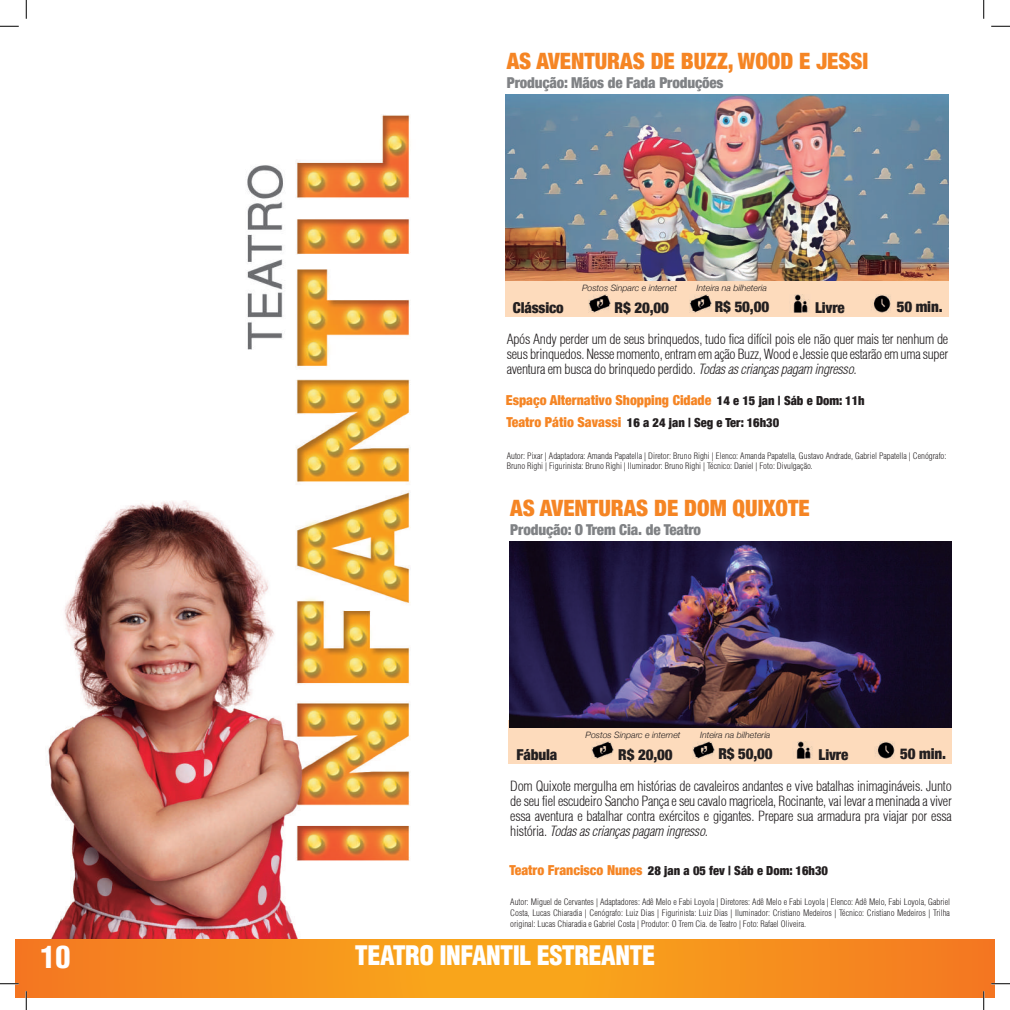
<style>
.page{position:relative;width:1010px;height:1010px;background:#fff}
.page>*{position:absolute;margin:0;border:0;box-sizing:border-box;transform-origin:0 0}
.t1{font:900 condensed 30px "Helvetica";color:#fff}
.t2{font:900 condensed 26.25px "Helvetica";letter-spacing:-.02em;color:#fff}
.t3{font:900 condensed 22.5px "Helvetica Neue";color:#f58524}
.t4{font:900 condensed 15px "Helvetica Neue";letter-spacing:-.01em;color:#231f20}
.t5{font:900 condensed 15px "Helvetica Neue";letter-spacing:-.01em;color:#808285}
.t6{font:300 condensed 13.75px/15px "Helvetica";letter-spacing:-.02em;color:#231f20;text-align:justify}
.t7{font:900 condensed 13.75px "Helvetica Neue";color:#f58524}
.t8{font:900 condensed 12.5px "Helvetica Neue";color:#231f20}
.t9{font:300 condensed 8.75px/10.6px "Helvetica";color:#231f20}
.t10{font:italic 300 8.75px "Helvetica Neue";color:#231f20}
.s1{font-style:italic}
.s2{font-size:12.5px;color:#231f20}
.s3{font-size:13.75px;color:#f58524}
</style>
<div class="page">
<img style="left:47px;top:114px;width:364px;height:825px">
<svg style="left:16px;top:939px;width:978px;height:58px;background:#f6901d"></svg>
<div style="left:505px;top:273px;width:443px;height:43px;background:#fddbbc"></div>
<img style="left:505px;top:95px;width:443px;height:185px">
<img style="left:793px;top:294px;width:17px;height:18px">
<img style="left:871px;top:294px;width:20px;height:18px">
<img style="left:588px;top:294px;width:22px;height:18px">
<img style="left:689px;top:294px;width:21px;height:18px">
<div style="left:508px;top:720px;width:443px;height:43px;background:#fddbbc"></div>
<img style="left:509px;top:541px;width:442px;height:186px">
<img style="left:796px;top:741px;width:17px;height:17px">
<img style="left:875px;top:741px;width:20px;height:17px">
<img style="left:591px;top:741px;width:22px;height:17px">
<img style="left:692px;top:741px;width:22px;height:17px">
<svg style="left:0;top:25px;width:19px;height:2px"></svg>
<svg style="left:991px;top:25px;width:18px;height:2px"></svg>
<svg style="left:0;top:982px;width:19px;height:2px"></svg>
<svg style="left:990px;top:982px;width:19px;height:2px"></svg>
<svg style="left:25px;top:0;width:2px;height:19px"></svg>
<svg style="left:25px;top:990px;width:2px;height:19px"></svg>
<svg style="left:983px;top:0;width:1px;height:19px"></svg>
<svg style="left:982px;top:990px;width:2px;height:19px"></svg>
<h3 class="t3" style="left:506px;top:43px;width:363px">AS AVENTURAS DE BUZZ, WOOD E JESSI</h3>
<h3 class="t5" style="left:506px;top:70px;width:218px">Produção: Mãos de Fada Produções</h3>
<p class="t10" style="left:582px;top:281px;width:96px">Postos Sinparc e internet</p>
<p class="t10" style="left:696px;top:281px;width:72px">Inteira na bilheteria</p>
<h3 class="t4" style="left:714px;top:294px;width:56px">R$ 50,00</h3>
<h3 class="t4" style="left:512px;top:295px;width:52px">Clássico</h3>
<h3 class="t4" style="left:814px;top:295px;width:31px">Livre</h3>
<h3 class="t4" style="left:896px;top:294px;width:47px">50 min.</h3>
<h3 class="t4" style="left:614px;top:295px;width:56px">R$ 20,00</h3>
<p class="t6" style="left:506px;top:331px;width:443px">Após Andy perder um de seus brinquedos, tudo fica difícil pois ele não quer mais ter nenhum de seus brinquedos. Nesse momento, entram em ação Buzz, Wood e Jessie que estarão em uma super aventura em busca do brinquedo perdido. <span class="s1">Todas as crianças pagam ingresso.</span></p>
<h3 class="t7" style="left:505px;top:389px;width:360px">Espaço Alternativo Shopping Cidade <span class="s2">14 e 15 jan | Sáb e Dom: 11h</span></h3>
<h3 class="t8" style="left:506px;top:412px;width:274px"><span class="s3">Teatro Pátio Savassi</span> 16 a 24 jan | Seg e Ter: 16h30</h3>
<p class="t9" style="left:506px;top:450px;width:441px">Autor: Pixar | Adaptadora: Amanda Papatella | Diretor: Bruno Righi | Elenco: Amanda Papatella, Gustavo Andrade, Gabriel Papatella | Cenógrafo:<br>Bruno Righi | Figurinista: Bruno Righi | Iluminador: Bruno Righi | Técnico: Daniel | Foto: Divulgação.</p>
<h3 class="t3" style="left:510px;top:489px;width:301px">AS AVENTURAS DE DOM QUIXOTE</h3>
<h3 class="t5" style="left:510px;top:516px;width:192px">Produção: O Trem Cia. de Teatro</h3>
<p class="t10" style="left:585px;top:727px;width:96px">Postos Sinparc e internet</p>
<p class="t10" style="left:700px;top:727px;width:72px">Inteira na bilheteria</p>
<h3 class="t4" style="left:718px;top:740px;width:56px">R$ 50,00</h3>
<h3 class="t4" style="left:516px;top:741px;width:42px">Fábula</h3>
<h3 class="t4" style="left:818px;top:741px;width:31px">Livre</h3>
<h3 class="t4" style="left:900px;top:740px;width:47px">50 min.</h3>
<h3 class="t4" style="left:618px;top:741px;width:56px">R$ 20,00</h3>
<p class="t6" style="left:510px;top:778px;width:443px">Dom Quixote mergulha em histórias de cavaleiros andantes e vive batalhas inimagináveis. Junto de seu fiel escudeiro Sancho Pança e seu cavalo magricela, Rocinante, vai levar a meninada a viver essa aventura e batalhar contra exércitos e gigantes. Prepare sua armadura pra viajar por essa história. <span class="s1">Todas as crianças pagam ingresso.</span></p>
<h3 class="t8" style="left:509px;top:859px;width:320px"><span class="s3">Teatro Francisco Nunes</span> 28 jan a 05 fev | Sáb e Dom: 16h30</h3>
<p class="t9" style="left:510px;top:896px;width:441px;text-align:justify">Autor: Miguel de Cervantes | Adaptadores: Adê Melo e Fabi Loyola | Diretores: Adê Melo e Fabi Loyola | Elenco: Adê Melo, Fabi Loyola, Gabriel Costa, Lucas Chiaradia | Cenógrafo: Luiz Dias | Figurinista: Luiz Dias | Iluminador: Cristiano Medeiros | Técnico: Cristiano Medeiros | Trilha original: Lucas Chiaradia e Gabriel Costa | Produtor: O Trem Cia. de Teatro | Foto: Rafael Oliveira.</p>
<h1 class="t1" style="left:40px;top:937px;width:31px">10</h1>
<h2 class="t2" style="left:355px;top:938px;width:302px">TEATRO INFANTIL ESTREANTE</h2>
</div>
